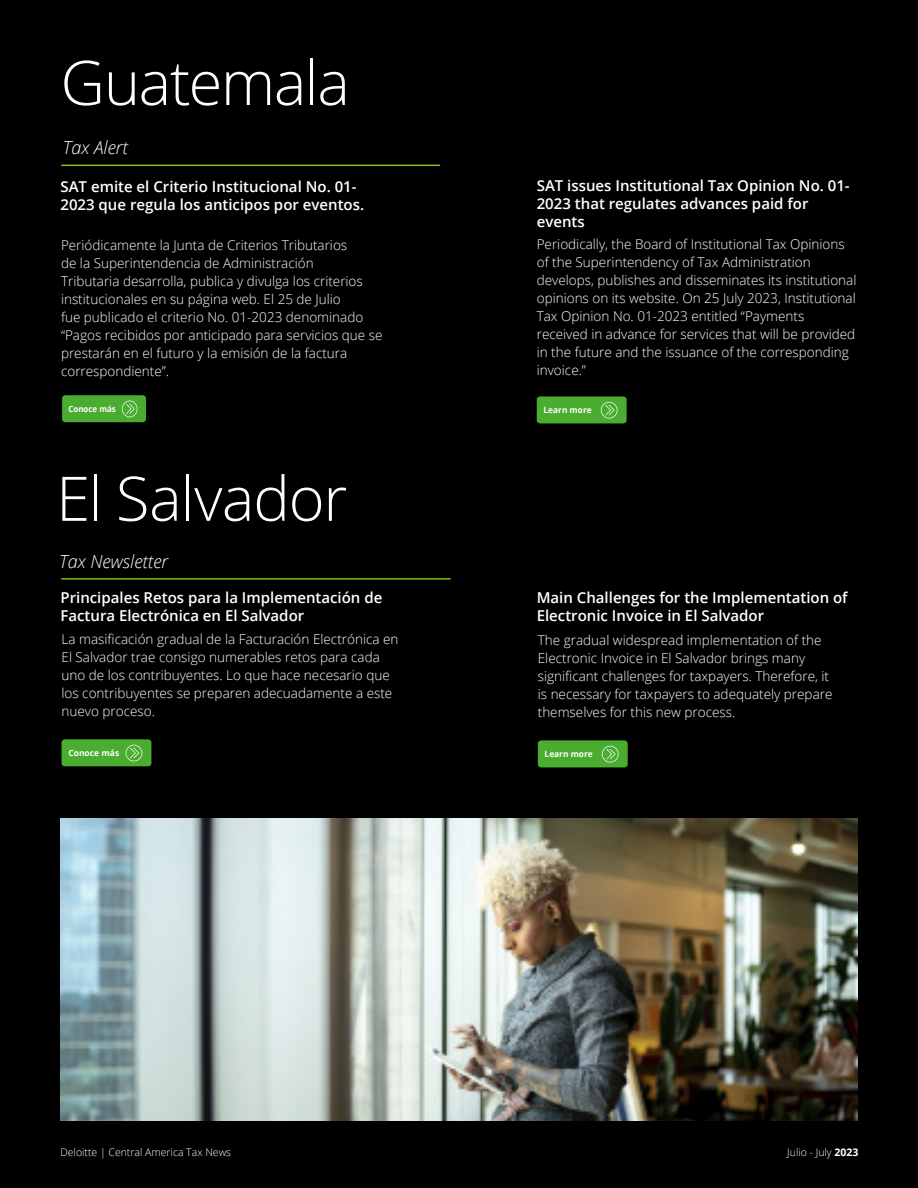
<style>
.page{position:relative;width:918px;height:1188px;background:#000}
.page>*{position:absolute;margin:0;border:0;box-sizing:border-box;transform-origin:0 0}
.t1{font:300 61.5px "Open Sans";letter-spacing:-.02em;color:#fff}
.t2{font:italic 300 18px "Open Sans";color:#fff}
.t3{font:600 15px/18px "Open Sans";color:#fff}
.t4{font:300 13.5px/18px "Open Sans";color:#fff}
.t5{font:300 10.5px "Open Sans";color:#fff}
.t6{font:700 8.55px "Open Sans";color:#fff}
.t7{font:700 8.55px "Open Sans";color:#fff;scale:.93 1}
.s1{font-weight:700}
</style>
<div class="page">
<div style="left:537px;top:396px;width:90px;height:27px;background:#4aad30;border-radius:3px"></div>
<svg style="left:601px;top:402px;width:17px;height:17px"></svg>
<div style="left:62px;top:395px;width:84px;height:27px;background:#4aad30;border-radius:3px"></div>
<svg style="left:122px;top:401px;width:15px;height:16px"></svg>
<hr style="left:61px;top:165px;width:379px;height:1px;background:#86bc25">
<hr style="left:61px;top:578px;width:390px;height:2px;background:#86bc25">
<div style="left:62px;top:739px;width:89px;height:27px;background:#4aad30;border-radius:3px"></div>
<svg style="left:126px;top:745px;width:16px;height:16px"></svg>
<div style="left:538px;top:740px;width:90px;height:27px;background:#4aad30;border-radius:3px"></div>
<svg style="left:602px;top:746px;width:17px;height:16px"></svg>
<img style="left:61px;top:818px;width:797px;height:303px">
<h1 class="t1" style="left:60px;top:41px;width:291px">Guatemala</h1>
<h2 class="t2" style="left:63px;top:135px;width:67px">Tax Alert</h2>
<p class="t3" style="left:537px;top:177px;width:315px">SAT issues Institutional Tax Opinion No. 01-<br>2023 that regulates advances paid for events</p>
<p class="t3" style="left:60px;top:177px;width:305px">SAT emite el Criterio Institucional No. 01-<br>2023 que regula los anticipos por eventos.</p>
<p class="t4" style="left:61px;top:236px;width:323px">Periódicamente la Junta de Criterios Tributarios<br>de la Superintendencia de Administración<br>Tributaria desarrolla, publica y divulga los criterios institucionales en su página web. El 25 de Julio<br>fue publicado el criterio No. 01-2023 denominado “Pagos recibidos por anticipado para servicios que se prestarán en el futuro y la emisión de la factura correspondiente”.</p>
<p class="t4" style="left:537px;top:235px;width:321px">Periodically, the Board of Institutional Tax Opinions of the Superintendency of Tax Administration develops, publishes and disseminates its institutional opinions on its website. On 25 July 2023, Institutional Tax Opinion No. 01-2023 entitled “Payments received in advance for services that will be provided in the future and the issuance of the corresponding invoice.”</p>
<p class="t7" style="left:68px;top:403px;width:53px">Conoce más</p>
<p class="t6" style="left:544px;top:404px;width:50px">Learn more</p>
<h1 class="t1" style="left:56px;top:456px;width:293px">El Salvador</h1>
<h2 class="t2" style="left:59px;top:549px;width:111px">Tax Newsletter</h2>
<p class="t3" style="left:60px;top:588px;width:323px">Principales Retos para la Implementación de<br>Factura Electrónica en El Salvador</p>
<p class="t4" style="left:62px;top:630px;width:338px">La masificación gradual de la Facturación Electrónica en El Salvador trae consigo numerables retos para cada uno de los contribuyentes. Lo que hace necesario que los contribuyentes se preparen adecuadamente a este nuevo proceso.</p>
<p class="t4" style="left:538px;top:631px;width:296px">The gradual widespread implementation of the Electronic Invoice in El Salvador brings many significant challenges for taxpayers. Therefore, it is necessary for taxpayers to adequately prepare themselves for this new process.</p>
<p class="t6" style="left:68px;top:747px;width:52px">Conoce más</p>
<p class="t6" style="left:545px;top:748px;width:50px">Learn more</p>
<p class="t3" style="left:537px;top:589px;width:313px">Main Challenges for the Implementation of<br>Electronic Invoice in El Salvador</p>
<p class="t5" style="left:60px;top:1145px;width:172px">Deloitte | Central America Tax News</p>
<p class="t5" style="left:787px;top:1145px;width:73px">Julio - July <span class="s1">2023</span></p>
</div>
